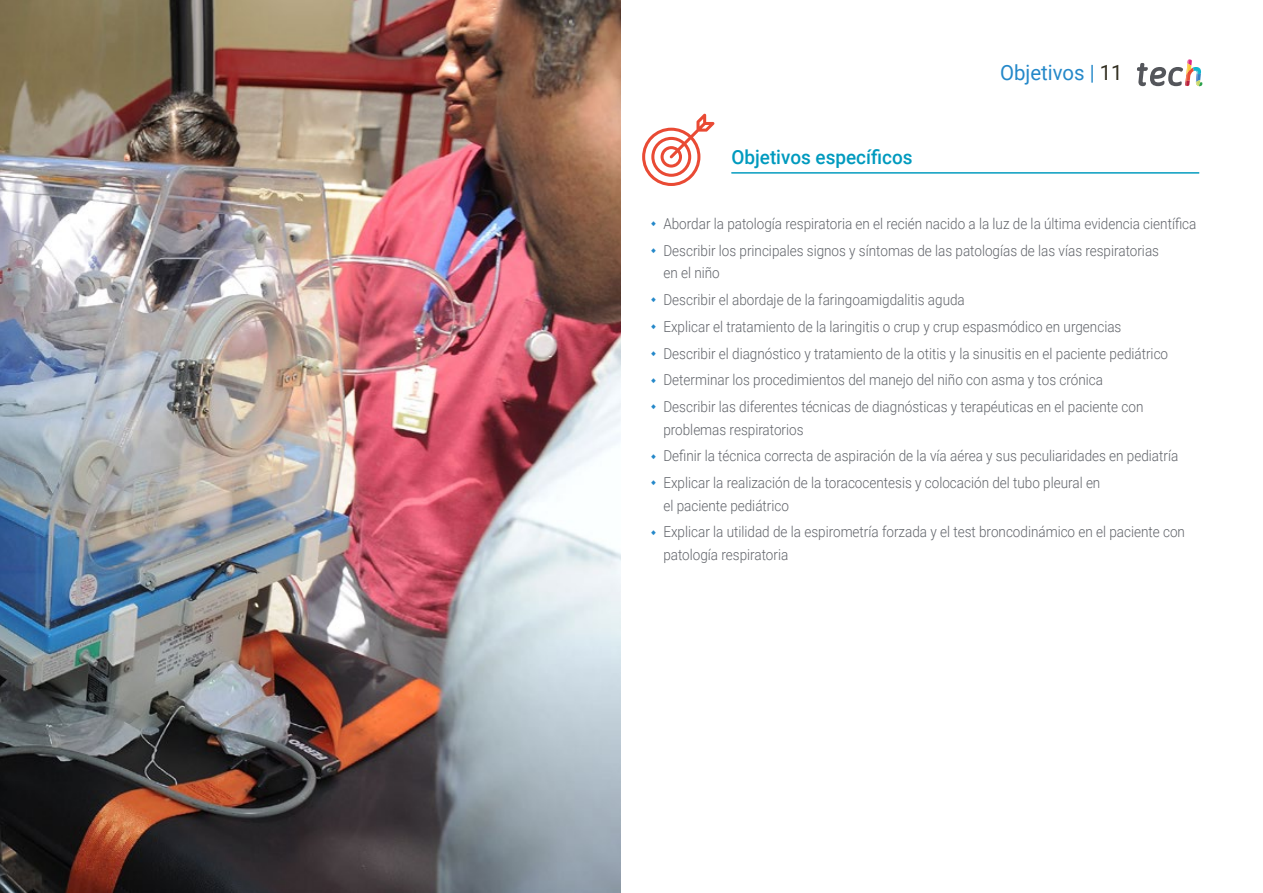
<style>
.page{position:relative;width:1263px;height:893px;background:#fff}
.page>*{position:absolute;margin:0;border:0;box-sizing:border-box;transform-origin:0 0}
.t1{font:21px "Roboto";color:#2488c9}
.t2{font:500 19.5px "Roboto";color:#009abe}
.t3{font:300 15px/26.7px "Roboto";color:#61646a;scale:.9 1}
.s1{color:#312e20}
</style>
<div class="page">
<img style="left:0;top:0;width:621px;height:893px">
<svg style="left:1137px;top:60px;width:65px;height:27px"></svg>
<svg style="left:642px;top:114px;width:72px;height:72px"></svg>
<hr style="left:731px;top:172px;width:468px;height:1px;background:#009abe">
<h2 class="t2" style="left:731px;top:144px;width:183px">Objetivos específicos</h2>
<h1 class="t1" style="left:1000px;top:57px;width:124px">Objetivos | <span class="s1">11</span></h1>
<p class="t3" style="left:663px;top:210px;width:594px">Abordar la patología respiratoria en el recién nacido a la luz de la última evidencia científica<br>Describir los principales signos y síntomas de las patologías de las vías respiratorias</p>
<p class="t3" style="left:663px;top:259px;width:562px">en el niño<br>Describir el abordaje de la faringoamigdalitis aguda<br>Explicar el tratamiento de la laringitis o crup y crup espasmódico en urgencias Describir el diagnóstico y tratamiento de la otitis y la sinusitis en el paciente pediátrico Determinar los procedimientos del manejo del niño con asma y tos crónica<br>Describir las diferentes técnicas de diagnósticas y terapéuticas en el paciente con</p>
<p class="t3" style="left:663px;top:415px;width:574px">problemas respiratorios<br>Definir la técnica correcta de aspiración de la vía aérea y sus peculiaridades en pediatría<br>Explicar la realización de la toracocentesis y colocación del tubo pleural en</p>
<p class="t3" style="left:663px;top:491px;width:581px">el paciente pediátrico<br>Explicar la utilidad de la espirometría forzada y el test broncodinámico en el paciente con</p>
<p class="t3" style="left:663px;top:541px;width:140px">patología respiratoria</p>
</div>
